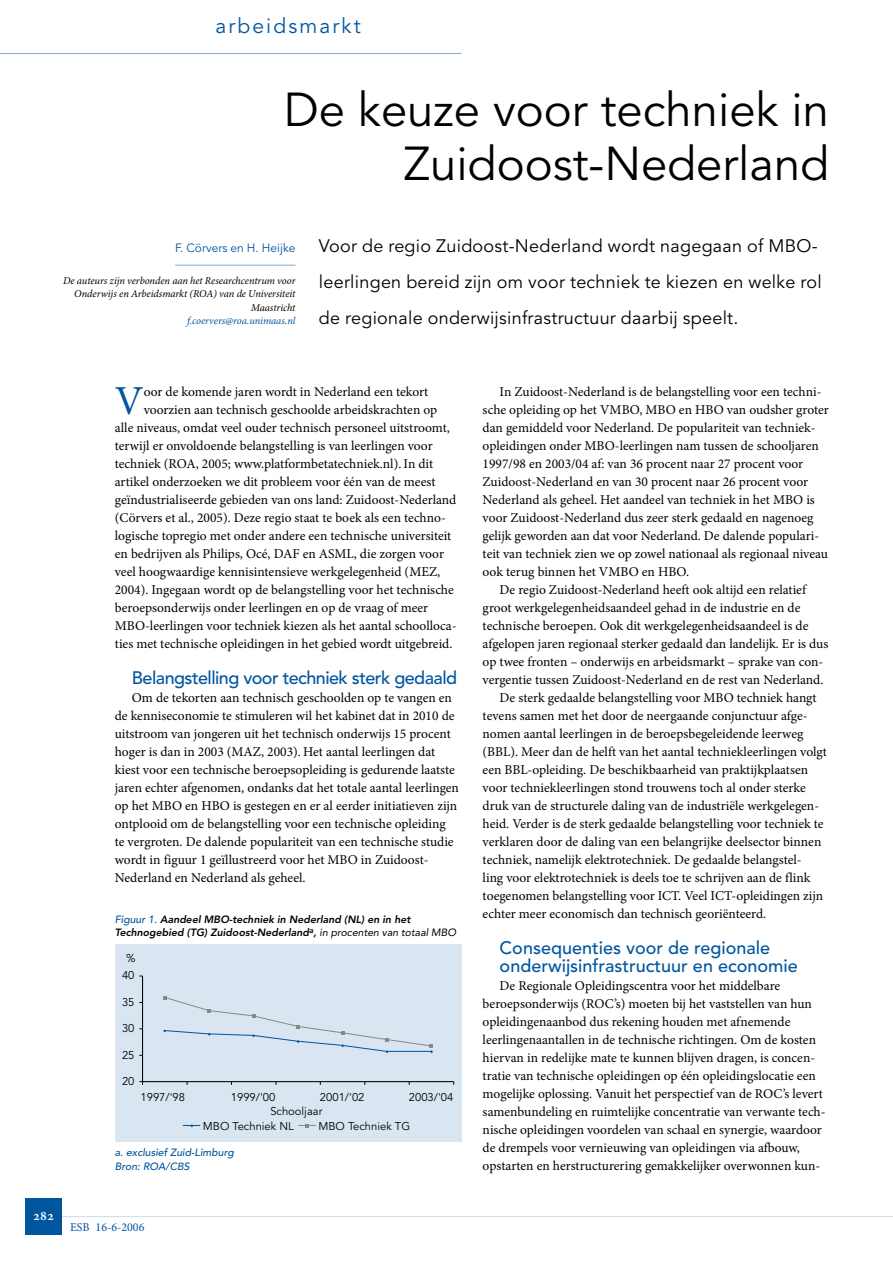
<style>
.page{position:relative;width:893px;height:1263px;background:#fff}
.page>*{position:absolute;margin:0;border:0;box-sizing:border-box;transform-origin:0 0}
.t1{font:47.25px/54px "Avenir";color:#000;text-align:right}
.t2{font:41.25px "Minion Pro";color:#00559f}
.t3{font:21px "Avenir";letter-spacing:.1em;color:#00559f}
.t4{font:18px/36px "Avenir";letter-spacing:.015em;color:#000}
.t5{font:500 18px/18px "Avenir";color:#00559f}
.t6{font:500 18px "Avenir";letter-spacing:-.03em;color:#00559f}
.t7{font:13.5px/18px "Minion Pro";color:#000}
.t8{font:600 13.5px "Minion Pro";color:#fff}
.t9{font:12px "Avenir";color:#00559f}
.t10{font:12px "Minion Pro";color:#00559f}
.t11{font:11.25px/14.7px "Avenir";color:#000}
.t12{font:italic 800 10.5px/13.5px "Avenir";color:#000}
.t13{font:italic 10.5px/13.5px "Minion Pro";letter-spacing:-.005em;color:#000;text-align:right}
.t14{font:italic 500 10.5px/13.5px "Avenir";color:#00559f}
.t15{font:italic 10.5px "Minion Pro";letter-spacing:-.005em;color:#00559f}
.s1{font-weight:500;color:#00559f}
.s2{font-weight:400}
</style>
<div class="page">
<hr style="left:62px;top:1216px;width:831px;height:1px;background:#ccddec">
<div style="left:26px;top:1198px;width:36px;height:37px;background:#00559f"></div>
<hr style="left:0;top:53px;width:461px;height:1px;background:#80aacf">
<hr style="left:175px;top:265px;width:121px;height:1px;background:#80aacf">
<div style="left:115px;top:944px;width:346px;height:198px;background:#d9e5f1"></div>
<hr style="left:142px;top:976px;width:1px;height:106px;background:#000">
<hr style="left:143px;top:1081px;width:311px;height:1px;background:#000">
<svg style="left:163px;top:996px;width:270px;height:57px"></svg>
<svg style="left:183px;top:1124px;width:17px;height:3px"></svg>
<svg style="left:298px;top:1124px;width:18px;height:3px"></svg>
<h3 class="t3" style="left:215px;top:14px;width:147px">arbeidsmarkt</h3>
<h1 class="t1" style="left:284px;top:84px;width:547px">De keuze voor techniek in<br>Zuidoost-Nederland</h1>
<p class="t9" style="left:175px;top:241px;width:122px">F. Cörvers en H. Heijke</p>
<p class="t13" style="left:63px;top:273px;width:234px">De auteurs zijn verbonden aan het Researchcentrum voor<br>Onderwijs en Arbeidsmarkt (ROA) van de Universiteit<br>Maastricht</p>
<p class="t15" style="left:187px;top:313px;width:110px">f.coervers@roa.unimaas.nl</p>
<h3 class="t4" style="left:319px;top:228px;width:504px">Voor de regio Zuidoost-Nederland wordt nagegaan of MBO&shy;leerlingen bereid zijn om voor techniek te kiezen en welke rol de regionale onderwijsinfrastructuur daarbij speelt.</h3>
<p class="t8" style="left:33px;top:1207px;width:22px">282</p>
<h2 class="t2" style="left:115px;top:373px;width:30px">V</h2>
<p class="t7" style="left:144px;top:383px;width:286px">oor de komende jaren wordt in Nederland een tekort</p>
<p class="t7" style="left:144px;top:401px;width:295px">voorzien aan technisch geschoolde arbeidskrachten op</p>
<p class="t7" style="left:115px;top:419px;width:337px">alle niveaus, omdat veel ouder technisch personeel uitstroomt,</p>
<p class="t7" style="left:115px;top:437px;width:319px">terwijl er onvoldoende belangstelling is van leerlingen voor</p>
<p class="t7" style="left:115px;top:455px;width:320px">techniek (ROA, 2005; www.platformbetatechniek.nl). In dit</p>
<p class="t7" style="left:115px;top:473px;width:322px">artikel onderzoeken we dit probleem voor één van de meest</p>
<p class="t7" style="left:115px;top:491px;width:343px">geïndustrialiseerde gebieden van ons land: Zuidoost-Nederland</p>
<p class="t7" style="left:115px;top:509px;width:333px">(Cörvers et al., 2005). Deze regio staat te boek als een techno-</p>
<p class="t7" style="left:115px;top:527px;width:338px">logische topregio met onder andere een technische universiteit</p>
<p class="t7" style="left:115px;top:545px;width:331px">en bedrijven als Philips, Océ, DAF en ASML, die zorgen voor</p>
<p class="t7" style="left:115px;top:563px;width:327px">veel hoogwaardige kennisintensieve werkgelegenheid (MEZ,</p>
<p class="t7" style="left:115px;top:581px;width:341px">2004). Ingegaan wordt op de belangstelling voor het technische</p>
<p class="t7" style="left:115px;top:599px;width:315px">beroepsonderwijs onder leerlingen en op de vraag of meer</p>
<p class="t7" style="left:115px;top:617px;width:343px">MBO-leerlingen voor techniek kiezen als het aantal schoolloca-</p>
<p class="t7" style="left:115px;top:635px;width:339px">ties met technische opleidingen in het gebied wordt uitgebreid.</p>
<h3 class="t6" style="left:132px;top:667px;width:327px">Belangstelling voor techniek sterk gedaald</h3>
<p class="t7" style="left:115px;top:689px;width:346px;text-indent:17px">Om de tekorten aan technisch geschoolden op te vangen en de kenniseconomie te stimuleren wil het kabinet dat in 2010 de uitstroom van jongeren uit het technisch onderwijs 15 procent hoger is dan in 2003 (MAZ, 2003). Het aantal leerlingen dat kiest voor een technische beroepsopleiding is gedurende laatste jaren echter afgenomen, ondanks dat het totale aantal leerlingen op het MBO en HBO is gestegen en er al eerder initiatieven zijn ontplooid om de belangstelling voor een technische opleiding<br>te vergroten. De dalende populariteit van een technische studie wordt in figuur 1 geïllustreerd voor het MBO in Zuidoost-Nederland en Nederland als geheel.</p>
<p class="t12" style="left:115px;top:912px;width:343px"><span class="s1">Figuur 1.</span> Aandeel MBO-techniek in Nederland (NL) en in het<br>Technogebied (TG) Zuidoost-Nederland<sup>a</sup>, <span class="s2">in procenten van totaal MBO</span></p>
<p class="t11" style="left:126px;top:951px;width:11px">%</p>
<p class="t11" style="left:122px;top:968px;width:14px">40</p>
<p class="t11" style="left:122px;top:995px;width:14px">35</p>
<p class="t11" style="left:122px;top:1021px;width:14px">30</p>
<p class="t11" style="left:122px;top:1047px;width:14px">25</p>
<p class="t11" style="left:122px;top:1074px;width:14px">20</p>
<p class="t11" style="left:140px;top:1090px;width:46px">1997/'98</p>
<p class="t11" style="left:231px;top:1090px;width:46px">1999/'00</p>
<p class="t11" style="left:320px;top:1090px;width:46px">2001/'02</p>
<p class="t11" style="left:409px;top:1090px;width:46px">2003/'04</p>
<p class="t11" style="left:203px;top:1104px;width:121px;text-indent:67px">Schooljaar<br>MBO Techniek NL</p>
<p class="t11" style="left:318px;top:1119px;width:93px">MBO Techniek TG</p>
<p class="t14" style="left:115px;top:1146px;width:121px">a. exclusief Zuid-Limburg<br>Bron: ROA/CBS</p>
<p class="t10" style="left:70px;top:1219px;width:76px">ESB 16-6-2006</p>
<p class="t7" style="left:500px;top:383px;width:323px">In Zuidoost-Nederland is de belangstelling voor een techni-</p>
<p class="t7" style="left:483px;top:401px;width:348px">sche opleiding op het VMBO, MBO en HBO van oudsher groter</p>
<p class="t7" style="left:483px;top:419px;width:335px">dan gemiddeld voor Nederland. De populariteit van techniek-</p>
<p class="t7" style="left:483px;top:437px;width:338px">opleidingen onder MBO-leerlingen nam tussen de schooljaren</p>
<p class="t7" style="left:483px;top:455px;width:322px">1997/98 en 2003/04 af: van 36 procent naar 27 procent voor</p>
<p class="t7" style="left:483px;top:473px;width:327px">Zuidoost-Nederland en van 30 procent naar 26 procent voor</p>
<p class="t7" style="left:483px;top:491px;width:334px">Nederland als geheel. Het aandeel van techniek in het MBO is</p>
<p class="t7" style="left:483px;top:509px;width:332px">voor Zuidoost-Nederland dus zeer sterk gedaald en nagenoeg</p>
<p class="t7" style="left:483px;top:527px;width:338px">gelijk geworden aan dat voor Nederland. De dalende populari-</p>
<p class="t7" style="left:483px;top:545px;width:347px">teit van techniek zien we op zowel nationaal als regionaal niveau</p>
<p class="t7" style="left:483px;top:563px;width:208px">ook terug binnen het VMBO en HBO.</p>
<p class="t7" style="left:500px;top:581px;width:308px">De regio Zuidoost-Nederland heeft ook altijd een relatief</p>
<p class="t7" style="left:483px;top:599px;width:319px">groot werkgelegenheidsaandeel gehad in de industrie en de</p>
<p class="t7" style="left:483px;top:617px;width:327px">technische beroepen. Ook dit werkgelegenheidsaandeel is de</p>
<p class="t7" style="left:483px;top:635px;width:347px">afgelopen jaren regionaal sterker gedaald dan landelijk. Er is dus</p>
<p class="t7" style="left:483px;top:653px;width:342px">op twee fronten – onderwijs en arbeidsmarkt – sprake van con-</p>
<p class="t7" style="left:483px;top:671px;width:342px">vergentie tussen Zuidoost-Nederland en de rest van Nederland.</p>
<p class="t7" style="left:500px;top:689px;width:319px">De sterk gedaalde belangstelling voor MBO techniek hangt</p>
<p class="t7" style="left:483px;top:707px;width:326px">tevens samen met het door de neergaande conjunctuur afge-</p>
<p class="t7" style="left:483px;top:725px;width:322px">nomen aantal leerlingen in de beroepsbegeleidende leerweg</p>
<p class="t7" style="left:483px;top:743px;width:346px">(BBL). Meer dan de helft van het aantal techniekleerlingen volgt</p>
<p class="t7" style="left:483px;top:761px;width:327px">een BBL-opleiding. De beschikbaarheid van praktijkplaatsen</p>
<p class="t7" style="left:483px;top:779px;width:325px">voor techniekleerlingen stond trouwens toch al onder sterke</p>
<p class="t7" style="left:483px;top:797px;width:338px">druk van de structurele daling van de industriële werkgelegen-</p>
<p class="t7" style="left:483px;top:815px;width:342px">heid. Verder is de sterk gedaalde belangstelling voor techniek te</p>
<p class="t7" style="left:483px;top:833px;width:340px">verklaren door de daling van een belangrijke deelsector binnen</p>
<p class="t7" style="left:483px;top:851px;width:320px">techniek, namelijk elektrotechniek. De gedaalde belangstel-</p>
<p class="t7" style="left:483px;top:869px;width:329px">ling voor elektrotechniek is deels toe te schrijven aan de flink</p>
<p class="t7" style="left:483px;top:887px;width:342px">toegenomen belangstelling voor ICT. Veel ICT-opleidingen zijn</p>
<p class="t7" style="left:483px;top:905px;width:285px">echter meer economisch dan technisch georiënteerd.</p>
<h3 class="t5" style="left:500px;top:939px;width:300px">Consequenties voor de regionale onderwijsinfrastructuur en economie</h3>
<p class="t7" style="left:483px;top:977px;width:344px;text-indent:17px">De Regionale Opleidingscentra voor het middelbare beroepsonderwijs (ROC’s) moeten bij het vaststellen van hun opleidingenaanbod dus rekening houden met afnemende leerlingenaantallen in de technische richtingen. Om de kosten hiervan in redelijke mate te kunnen blijven dragen, is concen&shy;tratie van technische opleidingen op één opleidingslocatie een mogelijke oplossing. Vanuit het perspectief van de ROC’s levert samenbundeling en ruimtelijke concentratie van verwante tech&shy;nische opleidingen voordelen van schaal en synergie, waardoor de drempels voor vernieuwing van opleidingen via afbouw, opstarten en herstructurering gemakkelijker overwonnen kun-</p>
</div>
